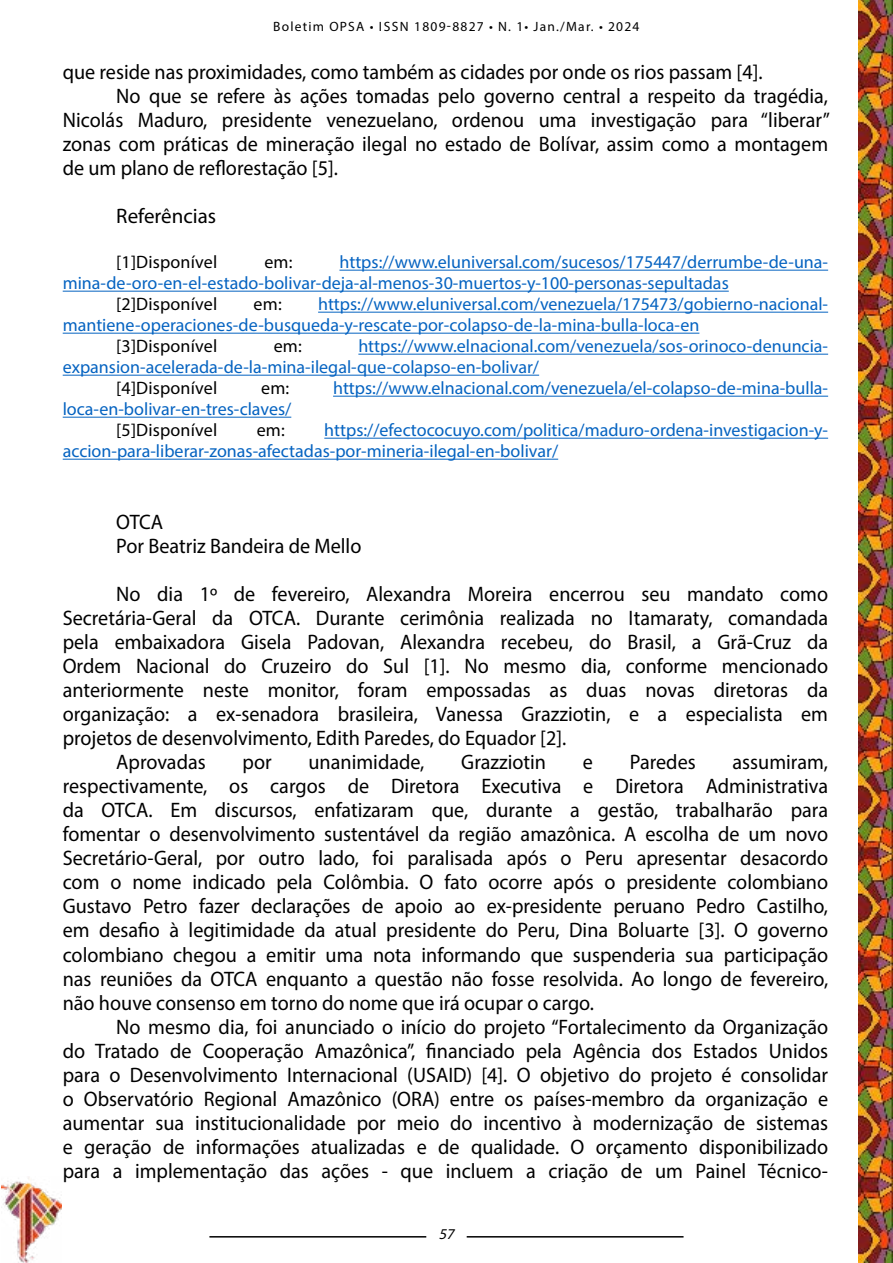
<style>
.page{position:relative;width:893px;height:1263px;background:#fff}
.page>*{position:absolute;margin:0;border:0;box-sizing:border-box;transform-origin:0 0}
.t1{font:21px/24px "Myriad Pro";color:#000;text-align:justify;scale:.96 1}
.t2{font:21px "Myriad Pro";color:#000}
.t3{font:18px/21px "Myriad Pro";color:#0563c1}
.t4{font:18px "Myriad Pro";letter-spacing:.01em;color:#000}
.t5{font:italic 15px "Myriad Pro";color:#000}
.t6{font:13.5px "Myriad Pro";letter-spacing:.09em;color:#000}
</style>
<div class="page">
<hr style="left:467px;top:1236px;width:217px;height:1px;background:#000">
<hr style="left:209px;top:1236px;width:217px;height:1px;background:#000">
<img style="left:1px;top:1177px;width:60px;height:85px">
<img style="left:859px;top:0;width:34px;height:1263px">
<hr style="left:339px;top:270px;width:489px;height:1px;background:#0563c1">
<hr style="left:63px;top:291px;width:666px;height:1px;background:#0563c1">
<hr style="left:318px;top:312px;width:510px;height:1px;background:#0563c1">
<hr style="left:63px;top:333px;width:636px;height:1px;background:#0563c1">
<hr style="left:358px;top:354px;width:470px;height:1px;background:#0563c1">
<hr style="left:63px;top:375px;width:476px;height:1px;background:#0563c1">
<hr style="left:333px;top:396px;width:495px;height:1px;background:#0563c1">
<hr style="left:63px;top:417px;width:228px;height:1px;background:#0563c1">
<hr style="left:324px;top:438px;width:504px;height:1px;background:#0563c1">
<hr style="left:63px;top:459px;width:495px;height:1px;background:#0563c1">
<p class="t6" style="left:273px;top:18px;width:368px">Boletim OPSA • ISSN 1809-8827 • N. 1• Jan./Mar. • 2024</p>
<p class="t1" style="left:63px;top:60px;width:730px">que reside nas proximidades, como também as cidades por onde os rios passam [4].</p>
<p class="t1" style="left:116px;top:84px;width:743px">No que se refere às ações tomadas pelo governo central a respeito da tragédia,</p>
<p class="t1" style="left:63px;top:108px;width:801px">Nicolás Maduro, presidente venezuelano, ordenou uma investigação para “liberar”</p>
<p class="t1" style="left:63px;top:132px;width:799px">zonas com práticas de mineração ilegal no estado de Bolívar, assim como a montagem</p>
<p class="t1" style="left:63px;top:156px;width:288px">de um plano de reflorestação [5].</p>
<p class="t2" style="left:116px;top:203px;width:101px">Referências</p>
<p class="t4" style="left:116px;top:251px;width:103px">[1]Disponível</p>
<p class="t4" style="left:264px;top:251px;width:30px">em:</p>
<p class="t3" style="left:63px;top:252px;width:767px;text-indent:277px">https://www.eluniversal.com/sucesos/175447/derrumbe-de-una&shy;mina-de-oro-en-el-estado-bolivar-deja-al-menos-30-muertos-y-100-personas-sepultadas</p>
<p class="t4" style="left:116px;top:293px;width:103px">[2]Disponível</p>
<p class="t4" style="left:254px;top:293px;width:30px">em:</p>
<p class="t3" style="left:63px;top:294px;width:767px;text-indent:255px">https://www.eluniversal.com/venezuela/175473/gobierno-nacional&shy;mantiene-operaciones-de-busqueda-y-rescate-por-colapso-de-la-mina-bulla-loca-en</p>
<p class="t4" style="left:116px;top:335px;width:103px">[3]Disponível</p>
<p class="t4" style="left:274px;top:335px;width:30px">em:</p>
<p class="t3" style="left:63px;top:336px;width:767px;text-indent:296px">https://www.elnacional.com/venezuela/sos-orinoco-denuncia&shy;expansion-acelerada-de-la-mina-ilegal-que-colapso-en-bolivar/</p>
<p class="t4" style="left:116px;top:377px;width:103px">[4]Disponível</p>
<p class="t4" style="left:261px;top:377px;width:30px">em:</p>
<p class="t3" style="left:333px;top:378px;width:497px">https://www.elnacional.com/venezuela/el-colapso-de-mina-bulla-</p>
<p class="t3" style="left:63px;top:399px;width:230px">loca-en-bolivar-en-tres-claves/</p>
<p class="t4" style="left:116px;top:419px;width:103px">[5]Disponível</p>
<p class="t4" style="left:257px;top:419px;width:30px">em:</p>
<p class="t3" style="left:63px;top:420px;width:767px;text-indent:262px">https://efectococuyo.com/politica/maduro-ordena-investigacion-y&shy;accion-para-liberar-zonas-afectadas-por-mineria-ilegal-en-bolivar/</p>
<p class="t1" style="left:116px;top:510px;width:257px">OTCA<br>Por Beatriz Bandeira de Mello</p>
<p class="t1" style="left:116px;top:582px;width:743px">No dia 1º de fevereiro, Alexandra Moreira encerrou seu mandato como</p>
<p class="t1" style="left:63px;top:606px;width:799px">Secretária-Geral da OTCA. Durante cerimônia realizada no Itamaraty, comandada</p>
<p class="t1" style="left:63px;top:630px;width:799px">pela embaixadora Gisela Padovan, Alexandra recebeu, do Brasil, a Grã-Cruz da</p>
<p class="t1" style="left:63px;top:654px;width:799px">Ordem Nacional do Cruzeiro do Sul [1]. No mesmo dia, conforme mencionado</p>
<p class="t1" style="left:63px;top:678px;width:799px">anteriormente neste monitor, foram empossadas as duas novas diretoras da</p>
<p class="t1" style="left:63px;top:702px;width:799px">organização: a ex-senadora brasileira, Vanessa Grazziotin, e a especialista em</p>
<p class="t1" style="left:63px;top:726px;width:526px">projetos de desenvolvimento, Edith Paredes, do Equador [2].</p>
<p class="t1" style="left:116px;top:750px;width:95px">Aprovadas</p>
<p class="t1" style="left:243px;top:750px;width:32px">por</p>
<p class="t1" style="left:309px;top:750px;width:122px">unanimidade,</p>
<p class="t1" style="left:461px;top:750px;width:90px">Grazziotin</p>
<p class="t1" style="left:583px;top:750px;width:12px">e</p>
<p class="t1" style="left:630px;top:750px;width:70px">Paredes</p>
<p class="t1" style="left:63px;top:750px;width:799px;text-indent:670px">assumiram, respectivamente, os cargos de Diretora Executiva e Diretora Administrativa da OTCA. Em discursos, enfatizaram que, durante a gestão, trabalharão para fomentar o desenvolvimento sustentável da região amazônica. A escolha de um novo Secretário-Geral, por outro lado, foi paralisada após o Peru apresentar desacordo com o nome indicado pela Colômbia. O fato ocorre após o presidente colombiano Gustavo Petro fazer declarações de apoio ao ex-presidente peruano Pedro Castilho, em desafio à legitimidade da atual presidente do Peru, Dina Boluarte [3]. O governo colombiano chegou a emitir uma nota informando que suspenderia sua participação nas reuniões da OTCA enquanto a questão não fosse resolvida. Ao longo de fevereiro, não houve consenso em torno do nome que irá ocupar o cargo.</p>
<p class="t1" style="left:63px;top:1014px;width:799px;text-indent:54px">No mesmo dia, foi anunciado o início do projeto “Fortalecimento da Organização do Tratado de Cooperação Amazônica”, financiado pela Agência dos Estados Unidos para o Desenvolvimento Internacional (USAID) [4]. O objetivo do projeto é consolidar o Observatório Regional Amazônico (ORA) entre os países-membro da organização e aumentar sua institucionalidade por meio do incentivo à modernização de sistemas e geração de informações atualizadas e de qualidade. O orçamento disponibilizado para a implementação das ações - que incluem a criação de um Painel Técnico-</p>
<p class="t5" style="left:439px;top:1224px;width:20px">57</p>
</div>
